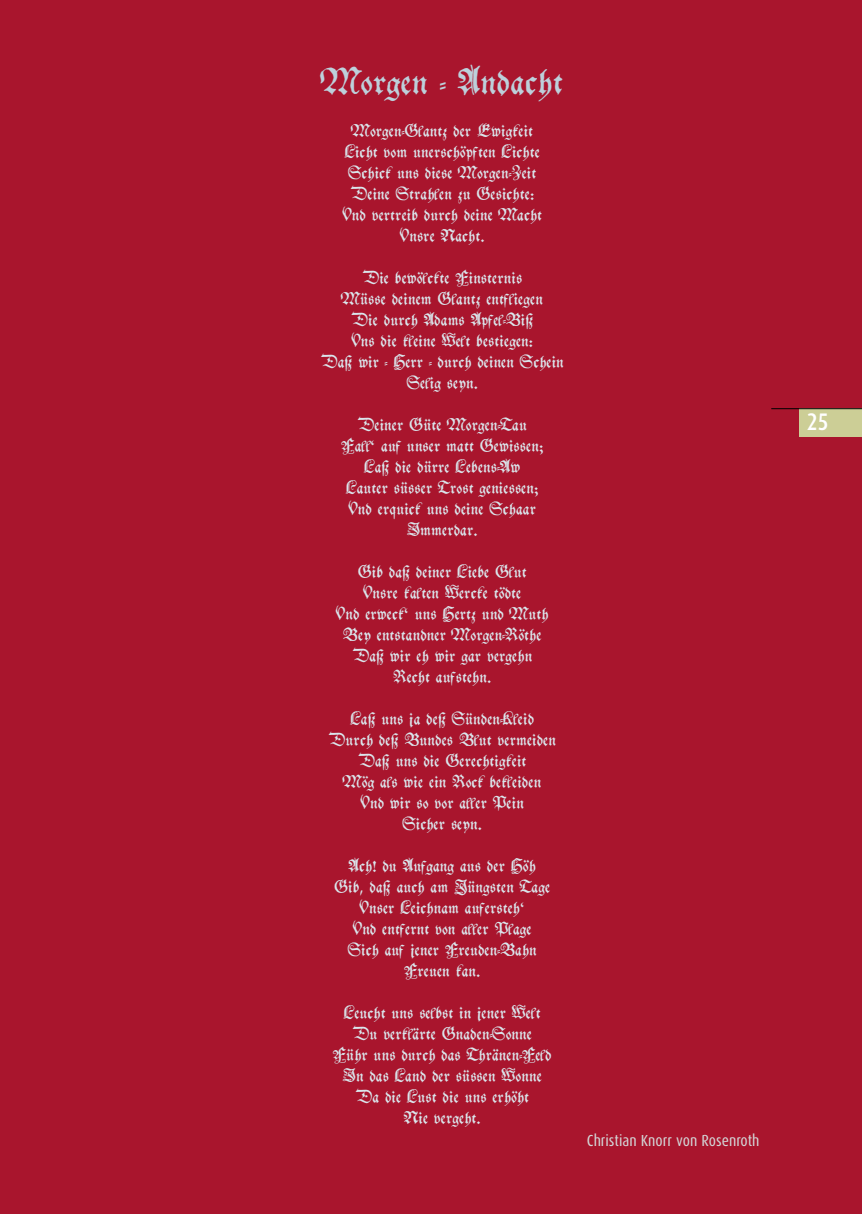
<style>
.page{position:relative;width:862px;height:1214px;background:#fff}
.page>*{position:absolute;margin:0;border:0;box-sizing:border-box;transform-origin:0 0}
.t1{font:36px "Schwabacher";color:#bdd0db}
.t2{font:500 24px "Dax Condensed";color:#fff}
.t3{font:17px/21px "Schwabacher";color:#dae5eb;text-align:center}
.t4{font:16px "Dax Condensed";color:#d3d5d6}
</style>
<div class="page">
<div style="left:0;top:0;width:862px;height:1213px;background:#a9152d"></div>
<div style="left:799px;top:408px;width:63px;height:29px;background:#ccce96"></div>
<hr style="left:771px;top:408px;width:91px;height:1px;background:#000">
<h1 class="t1" style="left:321px;top:62px;width:243px">Morgen - Andacht</h1>
<p class="t3" style="left:342px;top:120px;width:201px">Morgen-Glantz der Ewigkeit<br>Licht vom unerschöpften Lichte<br>Schick uns diese Morgen-Zeit<br>Deine Strahlen zu Gesichte:<br>Und vertreib durch deine Macht<br>Unsre Nacht.</p>
<p class="t3" style="left:321px;top:267px;width:245px">Die bewölckte Finsternis<br>Müsse deinem Glantz entfliegen<br>Die durch Adams Apfel-Biß<br>Uns die kleine Welt bestiegen:<br>Daß wir - Herr - durch deinen Schein<br>Selig seyn.</p>
<p class="t3" style="left:341px;top:414px;width:203px">Deiner Güte Morgen-Tau<br>Fall‘ auf unser matt Gewissen;<br>Laß die dürre Lebens-Aw<br>Lauter süsser Trost geniessen;<br>Und erquick uns deine Schaar<br>Immerdar.</p>
<p class="t3" style="left:336px;top:561px;width:214px">Gib daß deiner Liebe Glut<br>Unsre kalten Wercke tödte<br>Und erweck‘ uns Hertz und Muth<br>Bey entstandner Morgen-Röthe<br>Daß wir eh wir gar vergehn<br>Recht aufstehn.</p>
<p class="t3" style="left:328px;top:708px;width:229px">Laß uns ja deß Sünden-Kleid<br>Durch deß Bundes Blut vermeiden<br>Daß uns die Gerechtigkeit<br>Mög als wie ein Rock bekleiden<br>Und wir so vor aller Pein<br>Sicher seyn.</p>
<p class="t3" style="left:334px;top:855px;width:218px">Ach! du Aufgang aus der Höh<br>Gib, daß auch am Jüngsten Tage<br>Unser Leichnam aufersteh‘<br>Und entfernt von aller Plage<br>Sich auf jener Freuden-Bahn<br>Freuen kan.</p>
<p class="t3" style="left:333px;top:1002px;width:220px">Leucht uns selbst in jener Welt<br>Du verklärte Gnaden-Sonne<br>Führ uns durch das Thränen-Feld<br>In das Land der süssen Wonne<br>Da die Lust die uns erhöht<br>Nie vergeht.</p>
<p class="t4" style="left:587px;top:1131px;width:174px">Christian Knorr von Rosenroth</p>
<h2 class="t2" style="left:807px;top:408px;width:23px">25</h2>
</div>
